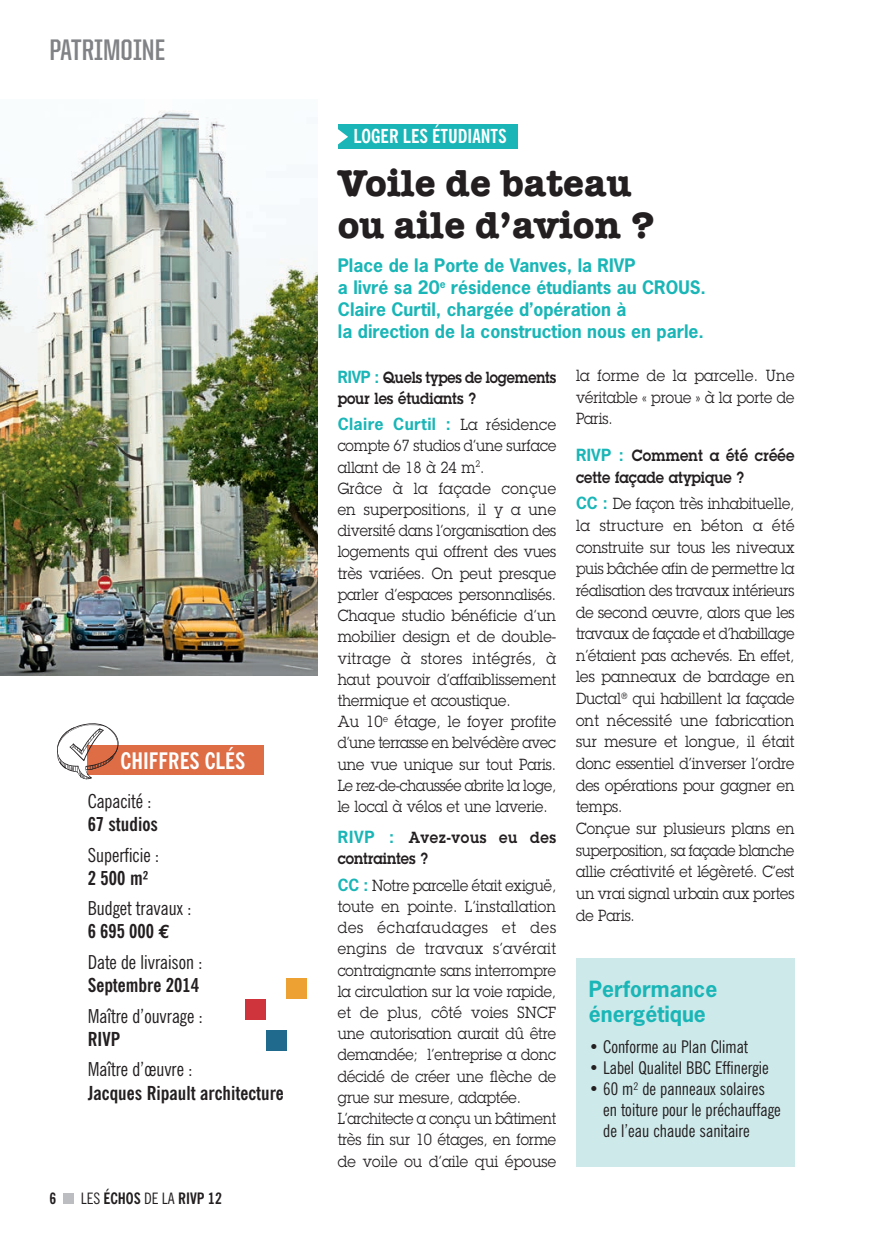
<style>
.page{position:relative;width:869px;height:1241px;background:#fff}
.page>*{position:absolute;margin:0;border:0;box-sizing:border-box;transform-origin:0 0}
.t1{font:700 38.5px/42px "American Typewriter";color:#231f20}
.t2{font:700 29.75px "United Sans Cond";color:#808285}
.t3{font:700 condensed 22.75px "News Gothic BT";color:#fff}
.t4{font:700 21px/25.2px "News Gothic";color:#1ab6b7}
.t5{font:condensed 19.25px/23.1px "News Gothic BT";color:#231f20}
.t6{font:700 condensed 19.25px "News Gothic BT";color:#231f20}
.t7{font:700 condensed 19.25px "News Gothic BT";color:#fff}
.t8{font:700 17.5px/21.9px "News Gothic";color:#1ab6b7}
.t9{font:condensed 17.5px/21px "News Gothic BT";color:#231f20}
.t10{font:15.75px/21.2px "Lubalin Graph Std";color:#231f20;scale:.9 1}
.t11{font:600 15.75px/21.2px "Lubalin Graph Std";color:#231f20;scale:.92 1}
.t12{font:15.75px/21.7px "Lubalin Graph Std";color:#231f20;text-align:justify;scale:.92 1}
.t13{font:600 15.75px/21.2px "Lubalin Graph Std";color:#231f20;scale:.89 1}
.t14{font:700 15.75px "News Gothic";letter-spacing:.02em;color:#1ab6b7}
.t15{font:700 condensed 15.75px "News Gothic BT";color:#231f20}
.s1{font-weight:700}
.s2{font-family:"Euro Mono Std";font-weight:700;font-stretch:normal}
.s3{font-weight:400}
.s4{font-family:"News Gothic";font-weight:700;color:#1ab6b7}
.s5{font-family:"Lubalin Graph Std";font-weight:400;color:#231f20}
</style>
<div class="page">
<div style="left:63px;top:1192px;width:11px;height:11px;background:#bcbdc0"></div>
<img style="left:0;top:111px;width:317px;height:564px">
<div style="left:338px;top:124px;width:179px;height:25px;background:#1ab6b7"></div>
<svg style="left:338px;top:129px;width:10px;height:15px"></svg>
<div style="left:88px;top:745px;width:176px;height:29px;background:#de6c45"></div>
<div style="left:575px;top:957px;width:219px;height:209px;background:#cee9ea"></div>
<svg style="left:57px;top:723px;width:63px;height:57px"></svg>
<div style="left:286px;top:978px;width:20px;height:21px;background:#eea133"></div>
<div style="left:245px;top:999px;width:20px;height:20px;background:#cf343c"></div>
<div style="left:266px;top:1030px;width:20px;height:20px;background:#1f6a8d"></div>
<h2 class="t2" style="left:50px;top:34px;width:117px">PATRIMOINE</h2>
<h3 class="t3" style="left:120px;top:746px;width:126px">CHIFFRES CLÉS</h3>
<p class="t5" style="left:88px;top:789px;width:66px">Capacité :</p>
<p class="t6" style="left:88px;top:812px;width:72px">67 studios</p>
<p class="t5" style="left:88px;top:842px;width:73px">Superficie :</p>
<p class="t6" style="left:88px;top:865px;width:62px">2 500 m²</p>
<p class="t5" style="left:88px;top:896px;width:105px">Budget travaux :<br><span class="s1">6 695 000</span> <span class="s2">€</span></p>
<p class="t5" style="left:88px;top:950px;width:116px">Date de livraison :</p>
<p class="t6" style="left:88px;top:973px;width:113px">Septembre 2014</p>
<p class="t5" style="left:88px;top:1003px;width:117px">Maître d’ouvrage :</p>
<p class="t6" style="left:88px;top:1026px;width:34px">RIVP</p>
<p class="t5" style="left:88px;top:1057px;width:106px">Maître d’œuvre :</p>
<p class="t6" style="left:88px;top:1080px;width:197px">Jacques Ripault architecture</p>
<p class="t15" style="left:50px;top:1188px;width:8px">6</p>
<p class="t15" style="left:81px;top:1188px;width:142px"><span class="s3">LES</span> ÉCHOS <span class="s3">DE LA</span> RIVP 12</p>
<p class="t7" style="left:353px;top:124px;width:155px">LOGER LES ÉTUDIANTS</p>
<h1 class="t1" style="left:338px;top:160px;width:317px">Voile de bateau ou aile d’avion ?</h1>
<p class="t8" style="left:338px;top:254px;width:369px">Place de la Porte de Vanves, la RIVP<br>a livré sa 20<sup>e</sup> résidence étudiants au CROUS.<br>Claire Curtil, chargée d’opération à<br>la direction de la construction nous en parle.</p>
<p class="t13" style="left:337px;top:366px;width:247px"><span class="s4">RIVP :</span> Quels types de logements pour les étudiants ?</p>
<p class="t14" style="left:337px;top:413px;width:220px">Claire Curtil : <span class="s5">La résidence</span></p>
<p class="t10" style="left:337px;top:435px;width:244px">compte 67 studios d’une surface allant de 18 à 24 m<sup>2</sup>.<br>Grâce à la façade conçue en superpositions, il y a une diversité dans l’organisation des logements qui offrent des vues très variées. On peut presque parler d’espaces personnalisés.<br>Chaque studio bénéficie d’un mobilier design et de double&shy;vitrage à stores intégrés, à haut pouvoir d’affaiblissement thermique et acoustique.<br>Au 10<sup>e</sup> étage, le foyer profite d’une terrasse en belvédère avec une vue unique sur tout Paris.<br>Le rez-de-chaussée abrite la loge, le local à vélos et une laverie.</p>
<p class="t11" style="left:337px;top:826px;width:239px"><span class="s4">RIVP :</span> Avez-vous eu des contraintes ?</p>
<p class="t10" style="left:337px;top:874px;width:244px"><span class="s4">CC :</span> Notre parcelle était exiguë, toute en pointe. L’installation des échafaudages et des engins de travaux s’avérait contraignante sans interrompre la circulation sur la voie rapide, et de plus, côté voies SNCF une autorisation aurait dû être demandée; l’entreprise a donc décidé de créer une flèche de grue sur mesure, adaptée.<br>L’architecte a conçu un bâtiment très fin sur 10 étages, en forme de voile ou d’aile qui épouse</p>
<p class="t12" style="left:575px;top:364px;width:239px">la forme de la parcelle. Une véritable « proue » à la porte de Paris.</p>
<p class="t11" style="left:575px;top:444px;width:239px;line-height:21.7px"><span class="s4">RIVP :</span> Comment a été créée cette façade atypique ?</p>
<p class="t10" style="left:575px;top:492px;width:244px;line-height:21.7px"><span class="s4">CC :</span> De façon très inhabituelle, la structure en béton a été construite sur tous les niveaux puis bâchée afin de permettre la réalisation des travaux intérieurs de second œuvre, alors que les travaux de façade et d’habillage n’étaient pas achevés. En effet, les panneaux de bardage en<br>Ductal<sup>®</sup> qui habillent la façade ont nécessité une fabrication sur mesure et longue, il était donc essentiel d’inverser l’ordre des opérations pour gagner en temps.<br>Conçue sur plusieurs plans en superposition, sa façade blanche allie créativité et légèreté. C’est un vrai signal urbain aux portes de Paris.</p>
<h3 class="t4" style="left:588px;top:975px;width:130px">Performance énergétique</h3>
<p class="t9" style="left:588px;top:1036px;width:161px">• Conforme au Plan Climat</p>
<p class="t9" style="left:588px;top:1057px;width:181px">• Label Qualitel BBC Effinergie</p>
<p class="t9" style="left:603px;top:1078px;width:179px;text-indent:-14px">• 60 m² de panneaux solaires en toiture pour le préchauffage de l’eau chaude sanitaire</p>
</div>
